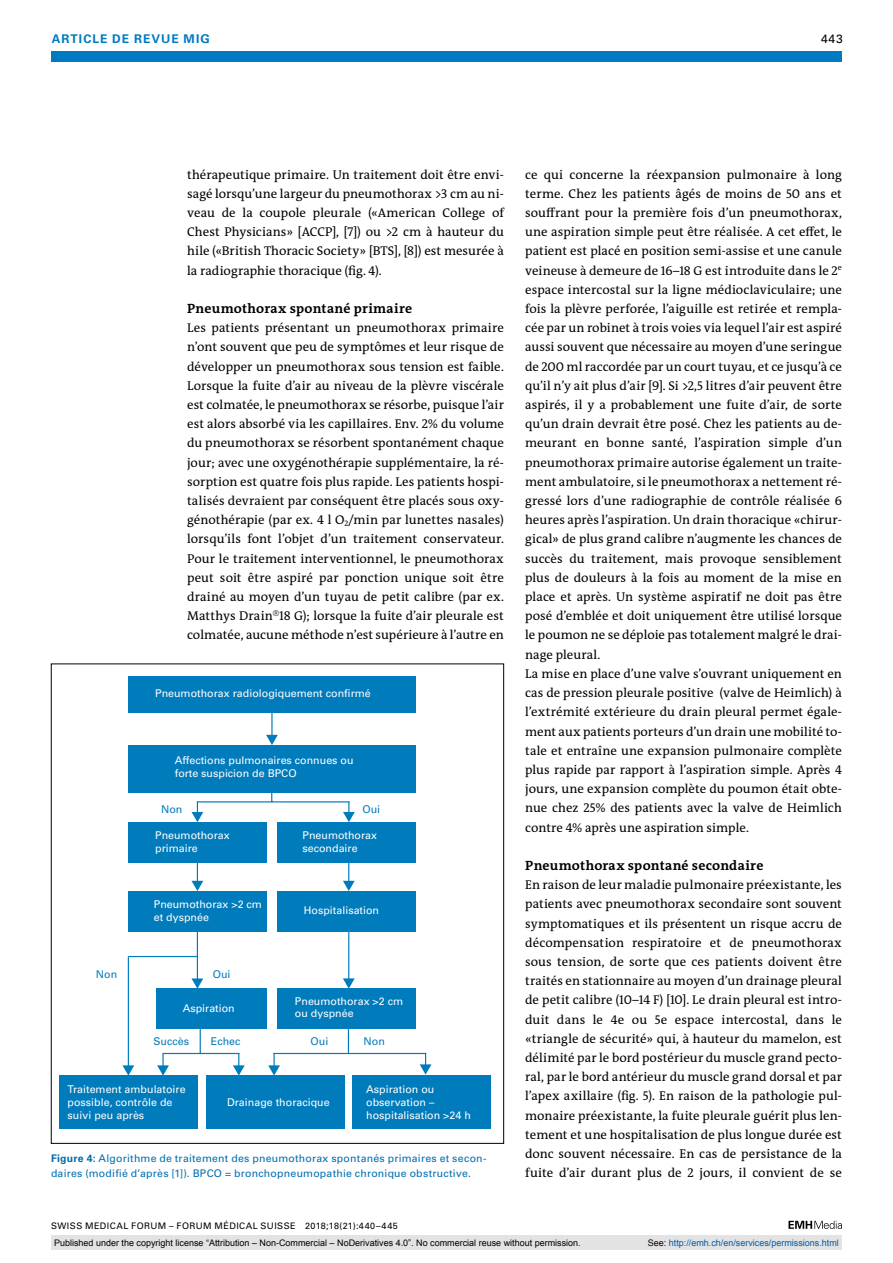
<style>
.page{position:relative;width:893px;height:1263px;background:#fff}
.page>*{position:absolute;margin:0;border:0;box-sizing:border-box;transform-origin:0 0}
.t1{font:700 13.5px "The Antiqua B W7";letter-spacing:.02em;color:#000}
.t2{font:12.75px/19.2px "The Antiqua B W5 Plain";letter-spacing:.005em;color:#000;text-align:justify}
.t3{font:700 12px "Univers LT Std";color:#007ac3}
.t4{font:12px "Univers LT Std";color:#000}
.t5{font:10.65px/12.8px "Univers LT Std";color:#fff}
.t6{font:10.65px "Univers";color:#007bbc}
.t7{font:10.5px/15.8px "Univers LT Std";letter-spacing:.025em;color:#006dae}
.t8{font:9px "Arial";color:#000}
.t9{font:9px "Univers LT Std";letter-spacing:.05em;color:#000}
.t10{font:9px "Arial";color:#005ba9}
.s1{font-weight:700}
.s2{color:#000}
</style>
<div class="page">
<div style="left:51px;top:51px;width:791px;height:11px;background:#007ac3"></div>
<svg style="left:788px;top:1221px;width:54px;height:8px"></svg>
<div style="left:128px;top:676px;width:288px;height:37px;background:#007bbc"></div>
<div style="left:128px;top:745px;width:288px;height:48px;background:#007bbc"></div>
<div style="left:128px;top:822px;width:138px;height:40px;background:#007bbc"></div>
<div style="left:277px;top:822px;width:139px;height:40px;background:#007bbc"></div>
<div style="left:129px;top:891px;width:138px;height:40px;background:#007bbc"></div>
<div style="left:156px;top:989px;width:110px;height:40px;background:#007bbc"></div>
<div style="left:278px;top:891px;width:138px;height:40px;background:#007bbc"></div>
<div style="left:278px;top:989px;width:138px;height:40px;background:#007bbc"></div>
<div style="left:59px;top:1075px;width:138px;height:54px;background:#007bbc"></div>
<div style="left:353px;top:1075px;width:138px;height:54px;background:#007bbc"></div>
<div style="left:206px;top:1075px;width:138px;height:54px;background:#007bbc"></div>
<hr style="left:271px;top:708px;width:2px;height:28px;background:#007bbc">
<svg style="left:266px;top:735px;width:12px;height:10px"></svg>
<svg style="left:191px;top:801px;width:12px;height:21px"></svg>
<svg style="left:343px;top:801px;width:12px;height:21px"></svg>
<hr style="left:197px;top:801px;width:152px;height:1px;background:#007bbc">
<hr style="left:128px;top:956px;width:70px;height:1px;background:#007bbc">
<svg style="left:191px;top:862px;width:12px;height:29px"></svg>
<hr style="left:197px;top:929px;width:1px;height:51px;background:#007bbc">
<svg style="left:191px;top:978px;width:12px;height:11px"></svg>
<hr style="left:128px;top:956px;width:1px;height:111px;background:#007bbc">
<svg style="left:122px;top:1065px;width:12px;height:10px"></svg>
<svg style="left:343px;top:862px;width:12px;height:29px"></svg>
<hr style="left:348px;top:928px;width:1px;height:52px;background:#007bbc">
<svg style="left:343px;top:978px;width:12px;height:11px"></svg>
<svg style="left:268px;top:1054px;width:12px;height:21px"></svg>
<svg style="left:420px;top:1053px;width:11px;height:21px"></svg>
<hr style="left:273px;top:1053px;width:153px;height:1px;background:#007bbc">
<svg style="left:348px;top:1029px;width:1px;height:24px"></svg>
<svg style="left:157px;top:1053px;width:12px;height:22px"></svg>
<svg style="left:233px;top:1053px;width:12px;height:22px"></svg>
<hr style="left:163px;top:1053px;width:76px;height:1px;background:#007bbc">
<svg style="left:200px;top:1029px;width:1px;height:24px"></svg>
<div style="left:51px;top:1235px;width:791px;height:15px;background:#e3e3e3"></div>
<p class="t3" style="left:52px;top:31px;width:19px">ARTICLE</p>
<p class="t3" style="left:112px;top:31px;width:32px">DE REVUE</p>
<p class="t3" style="left:184px;top:31px;width:28px">MIG</p>
<p class="t4" style="left:821px;top:31px;width:23px">443</p>
<p class="t2" style="left:187px;top:165px;width:318px">thérapeutique primaire. Un traitement doit être envi&shy;sagé lorsqu’une largeur du pneumothorax &gt;3 cm au ni&shy;veau de la coupole pleurale («American College of Chest Physicians» [ACCP], [7]) ou &gt;2 cm à hauteur du hile («British Thoracic Society» [BTS], [8]) est mesurée à la radiographie thoracique (fig. 4).</p>
<p class="t1" style="left:187px;top:300px;width:227px">Pneumothorax spontané primaire</p>
<p class="t2" style="left:187px;top:318px;width:318px">Les patients présentant un pneumothorax primaire n’ont souvent que peu de symptômes et leur risque de développer un pneumothorax sous tension est faible.<br>Lorsque la fuite d’air au niveau de la plèvre viscérale est colmatée, le pneumothorax se résorbe, puisque l’air est alors absorbé via les capillaires. Env. 2% du volume du pneumothorax se résorbent spontanément chaque jour; avec une oxygénothérapie supplémentaire, la ré&shy;sorption est quatre fois plus rapide. Les patients hospi&shy;talisés devraient par conséquent être placés sous oxy&shy;génothérapie (par ex. 4 l O<sub>2</sub>/min par lunettes nasales) lorsqu’ils font l’objet d’un traitement conservateur.<br>Pour le traitement interventionnel, le pneumothorax peut soit être aspiré par ponction unique soit être drainé au moyen d’un tuyau de petit calibre (par ex.<br>Matthys Drain<sup>®</sup>18 G); lorsque la fuite d’air pleurale est colmatée, aucune méthode n’est supérieure à l’autre en</p>
<p class="t5" style="left:155px;top:687px;width:217px">Pneumothorax radiologiquement confirmé</p>
<p class="t5" style="left:175px;top:754px;width:180px">Affections pulmonaires connues ou forte suspicion de BPCO</p>
<p class="t6" style="left:161px;top:803px;width:23px">Non</p>
<p class="t6" style="left:362px;top:803px;width:19px">Oui</p>
<p class="t5" style="left:155px;top:829px;width:76px">Pneumothorax primaire</p>
<p class="t5" style="left:302px;top:829px;width:76px">Pneumothorax secondaire</p>
<p class="t6" style="left:96px;top:968px;width:23px">Non</p>
<p class="t5" style="left:154px;top:898px;width:110px">Pneumothorax &gt;2 cm et dyspnée</p>
<p class="t6" style="left:213px;top:968px;width:19px">Oui</p>
<p class="t5" style="left:183px;top:1001px;width:54px">Aspiration</p>
<p class="t6" style="left:153px;top:1035px;width:37px">Succès</p>
<p class="t6" style="left:211px;top:1035px;width:31px">Echec</p>
<p class="t5" style="left:304px;top:904px;width:77px">Hospitalisation</p>
<p class="t5" style="left:295px;top:994px;width:110px">Pneumothorax &gt;2 cm ou dyspnée</p>
<p class="t6" style="left:310px;top:1035px;width:19px">Oui</p>
<p class="t6" style="left:364px;top:1035px;width:23px">Non</p>
<p class="t5" style="left:68px;top:1083px;width:120px">Traitement ambulatoire possible, contrôle de suivi peu après</p>
<p class="t5" style="left:366px;top:1083px;width:106px">Aspiration ou observation – hospitalisation &gt;24 h</p>
<p class="t5" style="left:227px;top:1096px;width:104px">Drainage thoracique</p>
<p class="t7" style="left:51px;top:1150px;width:437px"><span class="s1">FIGURE 4:</span> Algorithme de traitement des pneumothorax spontanés primaires et secon&shy;daires (modifié d’après [1]). BPCO = bronchopneumopathie chronique obstructive.</p>
<p class="t9" style="left:51px;top:1220px;width:348px">SWISS MEDICAL FORUM – FORUM MÉDICAL SUISSE 2018;18(21):440–445</p>
<p class="t2" style="left:525px;top:165px;width:318px;text-align:left">ce qui concerne la réexpansion pulmonaire à long terme. Chez les patients âgés de moins de 50 ans et souffrant pour la première fois d’un pneumothorax, une aspiration simple peut être réalisée. A cet effet, le patient est placé en position semi-assise et une canule veineuse à demeure de 16–18 G est introduite dans le 2<sup>e </sup>espace intercostal sur la ligne médioclaviculaire; une fois la plèvre perforée, l’aiguille est retirée et rempla&shy;cée par un robinet à trois voies via lequel l’air est aspiré aussi souvent que nécessaire au moyen d’une seringue de 200 ml raccordée par un court tuyau, et ce jusqu’à ce qu’il n’y ait plus d’air [9]. Si &gt;2,5 litres d’air peuvent être aspirés, il y a probablement une fuite d’air, de sorte qu’un drain devrait être posé. Chez les patients au de&shy;meurant en bonne santé, l’aspiration simple d’un pneumothorax primaire autorise également un traite&shy;ment ambulatoire, si le pneumothorax a nettement ré&shy;gressé lors d’une radiographie de contrôle réalisée 6 heures après l’aspiration. Un drain thoracique «chirur&shy;gical» de plus grand calibre n’augmente les chances de succès du traitement, mais provoque sensiblement plus de douleurs à la fois au moment de la mise en place et après. Un système aspiratif ne doit pas être posé d’emblée et doit uniquement être utilisé lorsque le poumon ne se déploie pas totalement malgré le drai&shy;nage pleural.<br>La mise en place d’une valve s’ouvrant uniquement en cas de pression pleurale positive (valve de Heimlich) à l’extrémité extérieure du drain pleural permet égale&shy;ment aux patients porteurs d’un drain une mobilité to&shy;tale et entraîne une expansion pulmonaire complète plus rapide par rapport à l’aspiration simple. Après 4 jours, une expansion complète du poumon était obte&shy;nue chez 25% des patients avec la valve de Heimlich contre 4% après une aspiration simple.</p>
<p class="t1" style="left:525px;top:857px;width:240px">Pneumothorax spontané secondaire</p>
<p class="t2" style="left:525px;top:875px;width:318px">En raison de leur maladie pulmonaire préexistante, les patients avec pneumothorax secondaire sont souvent symptomatiques et ils présentent un risque accru de décompensation respiratoire et de pneumothorax sous tension, de sorte que ces patients doivent être traités en stationnaire au moyen d’un drainage pleural de petit calibre (10–14 F) [10]. Le drain pleural est intro&shy;duit dans le 4e ou 5e espace intercostal, dans le «triangle de sécurité» qui, à hauteur du mamelon, est délimité par le bord postérieur du muscle grand pecto&shy;ral, par le bord antérieur du muscle grand dorsal et par l’apex axillaire (fig. 5). En raison de la pathologie pul&shy;monaire préexistante, la fuite pleurale guérit plus len&shy;tement et une hospitalisation de plus longue durée est donc souvent nécessaire. En cas de persistance de la fuite d’air durant plus de 2 jours, il convient de se</p>
<p class="t8" style="left:54px;top:1237px;width:528px">Published under the copyright license “Attribution – Non-Commercial – NoDerivatives 4.0”. No commercial reuse without permission.</p>
<p class="t10" style="left:648px;top:1237px;width:193px"><span class="s2">See:</span> http://emh.ch/en/services/permissions.html</p>
</div>
